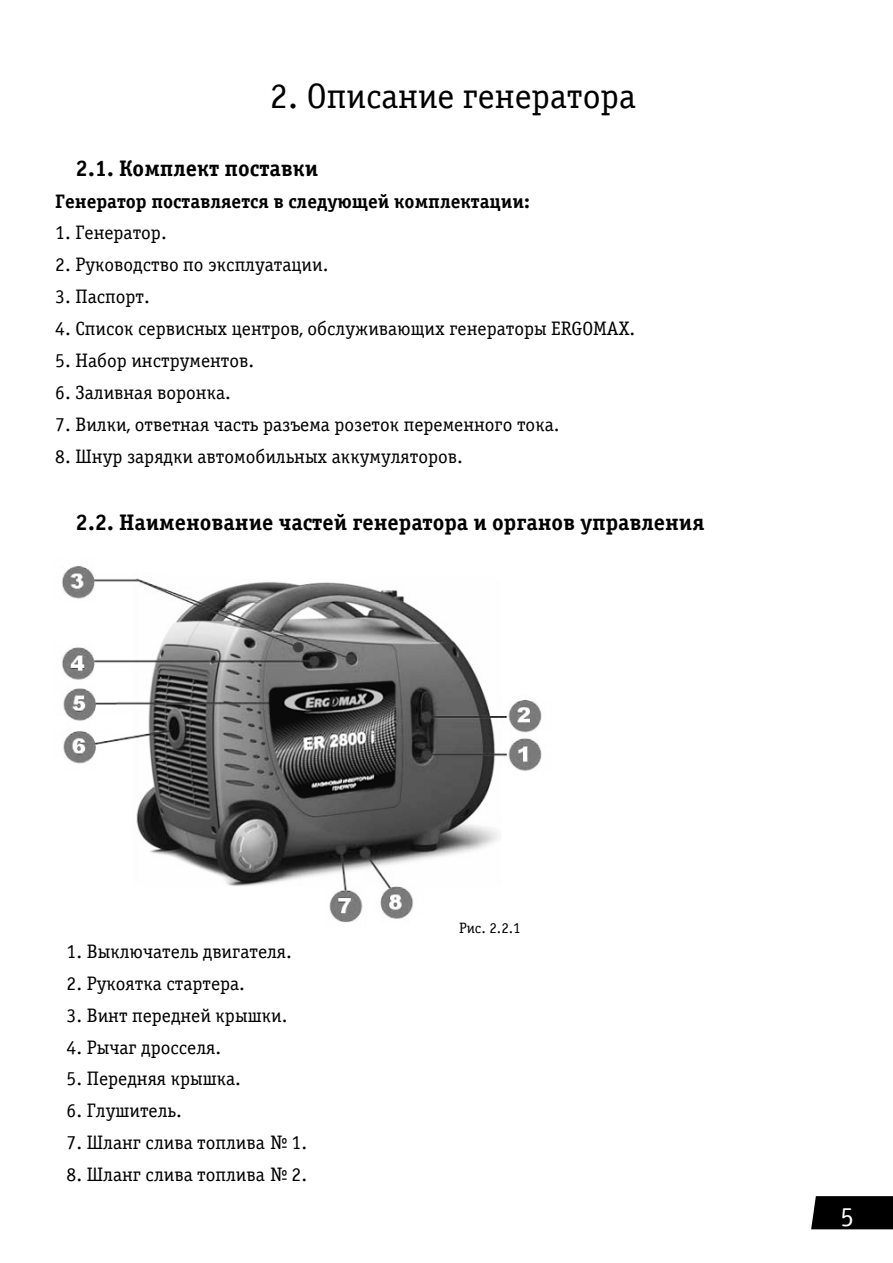
<style>
.page{position:relative;width:893px;height:1263px;background:#fff}
.page>*{position:absolute;margin:0;border:0;box-sizing:border-box;transform-origin:0 0}
.t1{font:36px "Officina Serif CTT";color:#000}
.t2{font:27px "Officina Serif CTT";color:#fff}
.t3{font:700 22.5px "Officina Serif CTT";color:#000}
.t4{font:19.5px "Officina Serif CTT";color:#000}
.t5{font:700 19.5px "Officina Serif CTT";color:#000}
.t6{font:15px "Officina Serif CTT";color:#000}
</style>
<div class="page">
<div style="left:811px;top:1196px;width:82px;height:33px;background:#000"></div>
<img style="left:62px;top:566px;width:480px;height:357px">
<h1 class="t1" style="left:270px;top:77px;width:367px">2. Описание генератора</h1>
<p class="t3" style="left:76px;top:155px;width:244px">2.1. Комплект поставки</p>
<p class="t5" style="left:55px;top:190px;width:476px">Генератор поставляется в следующей комплектации:</p>
<p class="t4" style="left:55px;top:222px;width:113px">1. Генератор.</p>
<p class="t4" style="left:55px;top:254px;width:275px">2. Руководство по эксплуатации.</p>
<p class="t4" style="left:55px;top:286px;width:96px">3. Паспорт.</p>
<p class="t4" style="left:55px;top:318px;width:582px">4. Список сервисных центров, обслуживающих генераторы ERGOMAX.</p>
<p class="t4" style="left:55px;top:350px;width:201px">5. Набор инструментов.</p>
<p class="t4" style="left:55px;top:382px;width:177px">6. Заливная воронка.</p>
<p class="t4" style="left:55px;top:414px;width:506px">7. Вилки, ответная часть разъема розеток переменного тока.</p>
<p class="t4" style="left:55px;top:446px;width:409px">8. Шнур зарядки автомобильных аккумуляторов.</p>
<p class="t3" style="left:76px;top:510px;width:630px">2.2. Наименование частей генератора и органов управления</p>
<p class="t4" style="left:67px;top:941px;width:227px">1. Выключатель двигателя.</p>
<p class="t4" style="left:67px;top:972px;width:180px">2. Рукоятка стартера.</p>
<p class="t4" style="left:67px;top:1004px;width:222px">3. Винт передней крышки.</p>
<p class="t4" style="left:67px;top:1036px;width:156px">4. Рычаг дросселя.</p>
<p class="t4" style="left:67px;top:1068px;width:176px">5. Передняя крышка.</p>
<p class="t4" style="left:67px;top:1100px;width:117px">6. Глушитель.</p>
<p class="t4" style="left:67px;top:1132px;width:242px">7. Шланг слива топлива № 1.</p>
<p class="t4" style="left:67px;top:1164px;width:242px">8. Шланг слива топлива № 2.</p>
<p class="t6" style="left:459px;top:919px;width:63px">Рис. 2.2.1</p>
<h2 class="t2" style="left:840px;top:1202px;width:15px">5</h2>
</div>
